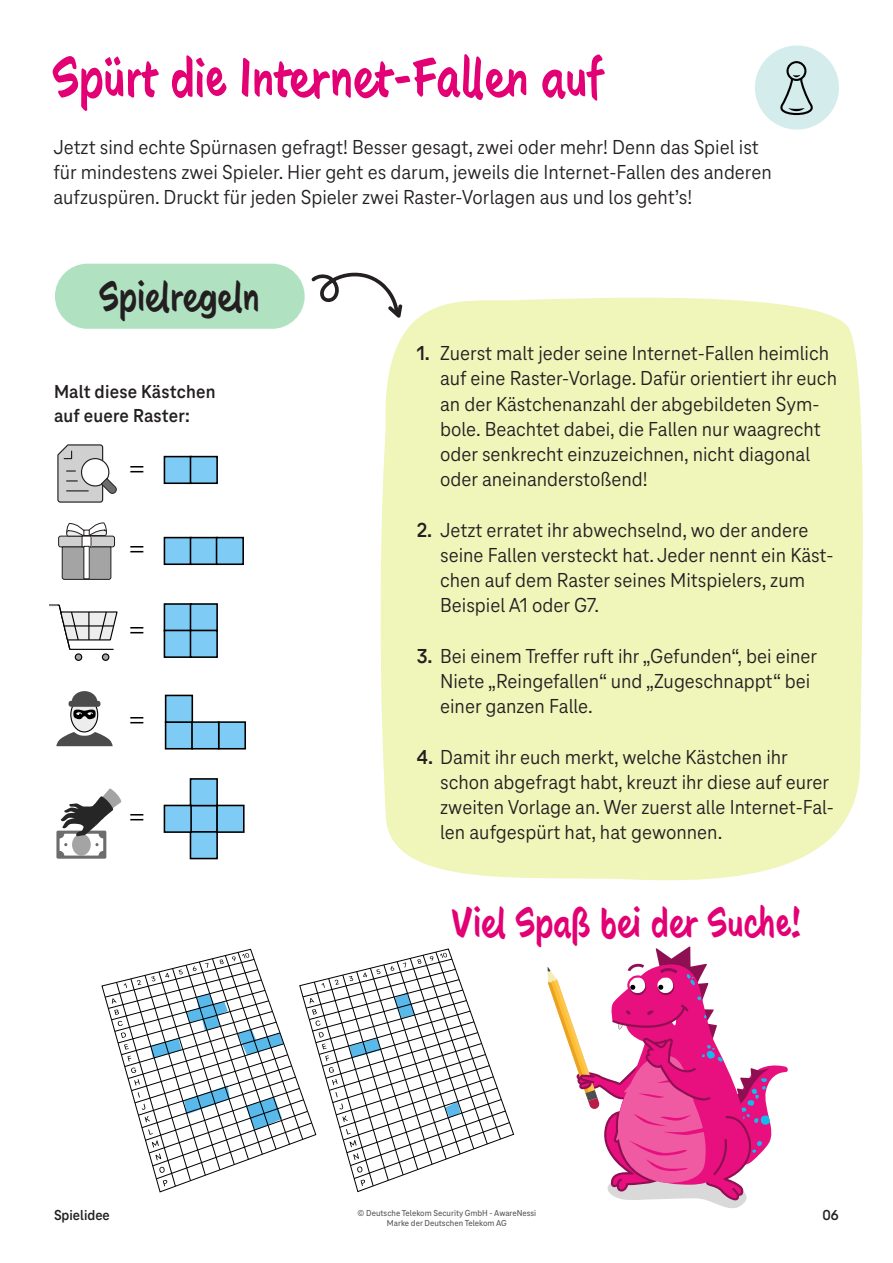
<style>
.page{position:relative;width:893px;height:1263px;background:#fff}
.page>*{position:absolute;margin:0;border:0;box-sizing:border-box;transform-origin:0 0}
.t1{font:700 57px "Tele Neo Marker";letter-spacing:.025em;color:#e20074}
.t2{font:700 42px "Tele Neo Marker";letter-spacing:.025em;color:#e20074}
.t3{font:700 42px "Tele Neo Marker";letter-spacing:.025em;color:#231f20}
.t4{font:25.2px "Myriad Pro";color:#000}
.t5{font:21px/25.2px "Tele Neo";color:#231f20}
.t6{font:700 21px "Tele Neo";color:#231f20}
.t7{font:700 19.5px/23.4px "Tele Neo";letter-spacing:.01em;color:#231f20}
.t8{font:700 15px "Tele Neo";color:#231f20}
.t9{font:500 9px/10.5px "Tele Neo";color:#57585a;text-align:center}
.s1{font-weight:700}
</style>
<div class="page">
<svg style="left:104px;top:951px;width:195px;height:236px"></svg>
<svg style="left:299px;top:948px;width:215px;height:244px"></svg>
<div style="left:164px;top:538px;width:27px;height:26px;background:#7ecbf5"></div>
<div style="left:164px;top:537px;width:28px;height:28px;border:2px solid #000"></div>
<div style="left:190px;top:538px;width:27px;height:26px;background:#7ecbf5"></div>
<div style="left:190px;top:537px;width:28px;height:28px;border:2px solid #000"></div>
<div style="left:217px;top:538px;width:26px;height:26px;background:#7ecbf5"></div>
<div style="left:216px;top:537px;width:28px;height:28px;border:2px solid #000"></div>
<div style="left:164px;top:457px;width:27px;height:26px;background:#7ecbf5"></div>
<div style="left:164px;top:456px;width:28px;height:28px;border:2px solid #000"></div>
<div style="left:190px;top:457px;width:27px;height:26px;background:#7ecbf5"></div>
<div style="left:190px;top:456px;width:28px;height:28px;border:2px solid #000"></div>
<div style="left:164px;top:604px;width:27px;height:27px;background:#7ecbf5"></div>
<div style="left:164px;top:603px;width:28px;height:28px;border:2px solid #000"></div>
<div style="left:190px;top:604px;width:27px;height:27px;background:#7ecbf5"></div>
<div style="left:190px;top:603px;width:28px;height:28px;border:2px solid #000"></div>
<div style="left:164px;top:630px;width:27px;height:27px;background:#7ecbf5"></div>
<div style="left:164px;top:630px;width:28px;height:28px;border:2px solid #000"></div>
<div style="left:190px;top:630px;width:27px;height:27px;background:#7ecbf5"></div>
<div style="left:190px;top:630px;width:28px;height:28px;border:2px solid #000"></div>
<div style="left:166px;top:722px;width:26px;height:27px;background:#7ecbf5"></div>
<div style="left:165px;top:721px;width:28px;height:28px;border:2px solid #000"></div>
<div style="left:219px;top:722px;width:26px;height:27px;background:#7ecbf5"></div>
<div style="left:218px;top:721px;width:28px;height:28px;border:2px solid #000"></div>
<div style="left:192px;top:722px;width:27px;height:27px;background:#7ecbf5"></div>
<div style="left:191px;top:721px;width:29px;height:28px;border:2px solid #000"></div>
<div style="left:166px;top:695px;width:26px;height:27px;background:#7ecbf5"></div>
<div style="left:165px;top:695px;width:28px;height:28px;border:2px solid #000"></div>
<div style="left:190px;top:805px;width:27px;height:27px;background:#7ecbf5"></div>
<div style="left:190px;top:779px;width:27px;height:26px;background:#7ecbf5"></div>
<div style="left:190px;top:778px;width:28px;height:28px;border:2px solid #000"></div>
<div style="left:190px;top:832px;width:27px;height:26px;background:#7ecbf5"></div>
<div style="left:190px;top:831px;width:28px;height:28px;border:2px solid #000"></div>
<div style="left:217px;top:805px;width:27px;height:27px;background:#7ecbf5"></div>
<div style="left:216px;top:805px;width:29px;height:28px;border:2px solid #000"></div>
<div style="left:164px;top:805px;width:27px;height:27px;background:#7ecbf5"></div>
<div style="left:164px;top:805px;width:28px;height:28px;border:2px solid #000"></div>
<svg style="left:56px;top:788px;width:65px;height:71px"></svg>
<div style="left:71px;top:697px;width:27px;height:35px;background:#ededed;border-radius:50%"></div>
<div style="left:70px;top:697px;width:28px;height:35px;border:1px solid #000;border-radius:50%"></div>
<svg style="left:56px;top:732px;width:57px;height:14px"></svg>
<svg style="left:69px;top:691px;width:31px;height:28px"></svg>
<div style="left:75px;top:654px;width:7px;height:6px;background:#a4a4a4;border-radius:50%"></div>
<div style="left:75px;top:653px;width:7px;height:8px;border:1px solid #000;border-radius:50%"></div>
<div style="left:102px;top:654px;width:7px;height:6px;background:#a4a4a4;border-radius:50%"></div>
<div style="left:102px;top:653px;width:7px;height:8px;border:1px solid #000;border-radius:50%"></div>
<svg style="left:49px;top:604px;width:69px;height:46px"></svg>
<svg style="left:57px;top:444px;width:60px;height:59px"></svg>
<div style="left:59px;top:536px;width:56px;height:11px;background:#d0d0d0;border-radius:2px"></div>
<div style="left:58px;top:536px;width:57px;height:11px;border:1px solid #231f20;border-radius:2px"></div>
<svg style="left:61px;top:546px;width:51px;height:34px;background:#999898"></svg>
<svg style="left:66px;top:523px;width:41px;height:14px"></svg>
<div style="left:82px;top:536px;width:9px;height:11px;background:#fff"></div>
<div style="left:84px;top:546px;width:5px;height:33px;background:#fff"></div>
<div style="left:83px;top:546px;width:7px;height:33px;border:1px solid #231f20"></div>
<svg style="left:547px;top:946px;width:241px;height:262px"></svg>
<div style="left:755px;top:45px;width:84px;height:85px;background:#d4edec;border-radius:50%"></div>
<svg style="left:780px;top:61px;width:33px;height:54px"></svg>
<div style="left:380px;top:297px;width:483px;height:584px;background:#f0f5ba"></div>
<svg style="left:311px;top:272px;width:91px;height:46px"></svg>
<div style="left:55px;top:264px;width:250px;height:65px;background:#b0e1c1;border-radius:33px"></div>
<h1 class="t1" style="left:54px;top:41px;width:549px">Spürt die Internet-Fallen auf</h1>
<p class="t5" style="left:53px;top:135px;width:720px">Jetzt sind echte Spürnasen gefragt! Besser gesagt, zwei oder mehr! Denn das Spiel ist für mindestens zwei Spieler. Hier geht es darum, jeweils die Internet-Fallen des anderen aufzuspüren. Druckt für jeden Spieler zwei Raster-Vorlagen aus und los geht’s!</p>
<h2 class="t3" style="left:101px;top:269px;width:160px">Spielregeln</h2>
<p class="t7" style="left:54px;top:381px;width:163px">Malt diese Kästchen auf euere Raster:</p>
<p class="t4" style="left:129px;top:452px;width:17px">=</p>
<p class="t4" style="left:129px;top:532px;width:17px">=</p>
<p class="t4" style="left:129px;top:613px;width:17px">=</p>
<p class="t4" style="left:129px;top:703px;width:17px">=</p>
<p class="t4" style="left:129px;top:800px;width:17px">=</p>
<p class="t5" style="left:440px;top:341px;width:398px">Zuerst malt jeder seine Internet-Fallen heimlich auf eine Raster-Vorlage. Dafür orientiert ihr euch an der Kästchenanzahl der abgebildeten Sym&shy;bole. Beachtet dabei, die Fallen nur waagrecht oder senkrecht einzuzeichnen, nicht diagonal oder aneinanderstoßend!</p>
<p class="t5" style="left:440px;top:517px;width:395px;text-indent:-23px"><span class="s1">2.</span> Jetzt erratet ihr abwechselnd, wo der andere seine Fallen versteckt hat. Jeder nennt ein Käst&shy;chen auf dem Raster seines Mitspielers, zum Beispiel A1 oder G7.</p>
<p class="t5" style="left:440px;top:643px;width:379px;text-indent:-23px"><span class="s1">3.</span> Bei einem Treffer ruft ihr „Gefunden“, bei einer<br>Niete „Reingefallen“ und „Zugeschnappt“ bei einer ganzen Falle.</p>
<p class="t5" style="left:440px;top:744px;width:395px;text-indent:-23px"><span class="s1">4.</span> Damit ihr euch merkt, welche Kästchen ihr schon abgefragt habt, kreuzt ihr diese auf eurer zweiten Vorlage an. Wer zuerst alle Internet-Fal&shy;len aufgespürt hat, hat gewonnen.</p>
<p class="t6" style="left:417px;top:342px;width:15px">1.</p>
<h2 class="t2" style="left:453px;top:896px;width:350px">Viel Spaß bei der Suche!</h2>
<p class="t9" style="left:358px;top:1208px;width:180px">© Deutsche Telekom Security GmbH - AwareNessi<br>Marke der Deutschen Telekom AG</p>
<p class="t8" style="left:54px;top:1207px;width:57px">Spielidee</p>
<p class="t8" style="left:822px;top:1207px;width:18px">06</p>
</div>
